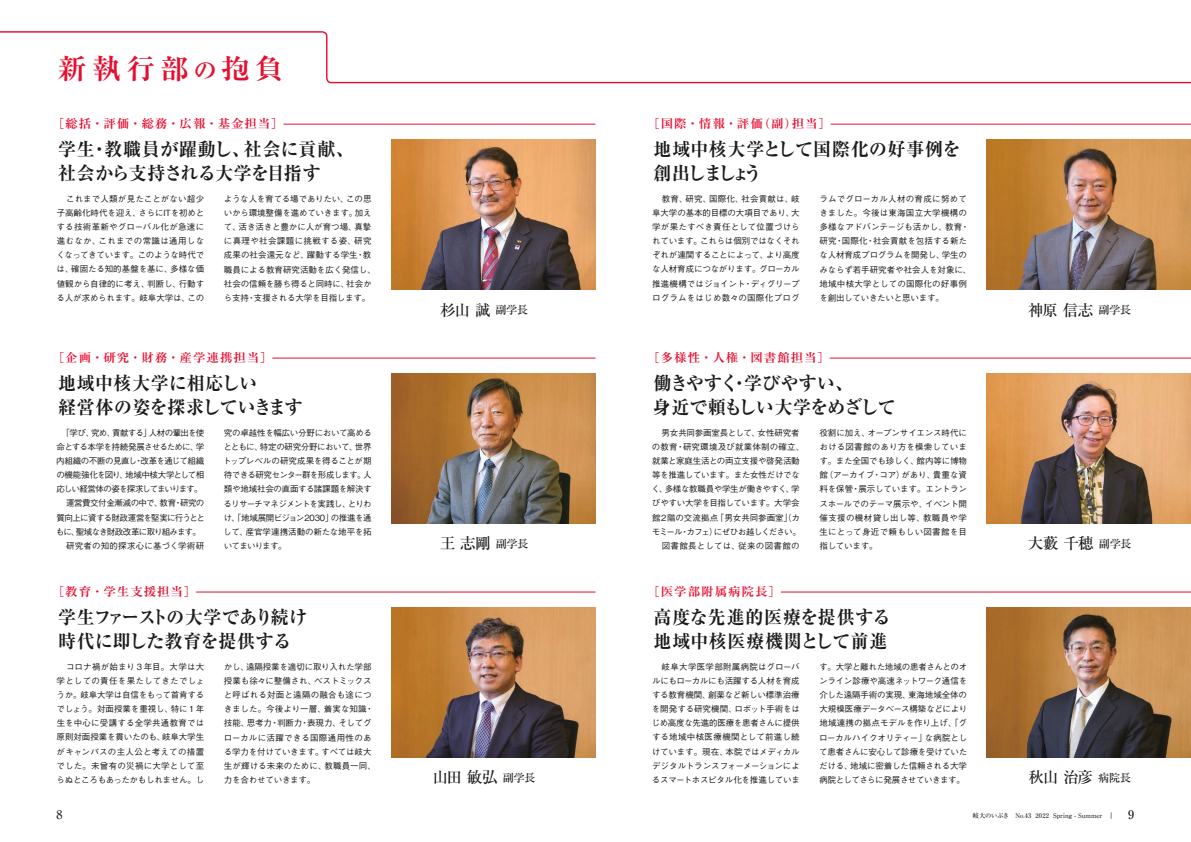
<style>
.page{position:relative;width:1191px;height:842px;background:#fff}
.page>*{position:absolute;margin:0;border:0;box-sizing:border-box;transform-origin:0 0}
.t1{font:700 27.6px "Ryumin Pro";letter-spacing:.185em;color:#e60e2f;scale:1.04 1}
.t2{font:700 expanded 18.4px/24.1px "Ryumin Pro";letter-spacing:.02em;color:#1c1b1a}
.t3{font:700 expanded 18.4px/24.1px "Ryumin Pro";letter-spacing:-.005em;color:#1c1b1a}
.t4{font:700 expanded 18.4px/24.1px "Ryumin Pro";color:#1c1b1a}
.t5{font:700 expanded 18.4px/24.1px "Ryumin Pro";letter-spacing:.05em;color:#1c1b1a}
.t6{font:500 15.6px "Ryumin Pro";letter-spacing:-.055em;color:#1c1b1a}
.t7{font:700 12px "Ryumin Pro";letter-spacing:.075em;color:#e60e2f;scale:1.04 1}
.t8{font:500 12px "Ryumin Pro";color:#1c1b1a}
.t9{font:500 8.5px/14.2px "Gothic BBB Pr 6 N";letter-spacing:-.02em;color:#1c1b1a;text-align:justify}
.t10{font:500 8.5px/14.2px "Gothic BBB Pr 6 N";letter-spacing:.005em;color:#1c1b1a}
.t11{font:500 8.5px "Gothic BBB Pr 6 N";letter-spacing:-.045em;color:#1c1b1a}
.t12{font:500 8.5px "Gothic BBB Pr 6 N";letter-spacing:-.075em;color:#1c1b1a}
.t13{font:500 8.5px "Gothic BBB Pr 6 N";letter-spacing:.02em;color:#1c1b1a}
.t14{font:500 8.5px "Gothic BBB Pr 6 N";letter-spacing:-.1em;color:#1c1b1a}
.t15{font:500 8.5px "Gothic BBB Pr 6 N";letter-spacing:-.09em;color:#1c1b1a}
.t16{font:500 8.5px "Gothic BBB Pr 6 N";letter-spacing:-.05em;color:#1c1b1a}
.t17{font:500 8.5px "Gothic BBB Pr 6 N";letter-spacing:-.12em;color:#1c1b1a}
.t18{font:500 8.5px "Gothic BBB Pr 6 N";letter-spacing:-.085em;color:#1c1b1a}
.t19{font:500 8.5px "Gothic BBB Pr 6 N";color:#1c1b1a}
.t20{font:500 8.5px "Gothic BBB Pr 6 N";letter-spacing:-.055em;color:#1c1b1a}
.t21{font:500 8.5px "Gothic BBB Pr 6 N";letter-spacing:-.04em;color:#1c1b1a}
.t22{font:500 8.5px "Gothic BBB Pr 6 N";letter-spacing:.035em;color:#1c1b1a}
.t23{font:500 6.4px "Ryumin Pro";color:#1c1b1a}
.s1{font-size:23.5px}
.s2{font-size:11.3px}
.s3{font-size:12px}
</style>
<div class="page">
<img style="left:391px;top:140px;width:204px;height:150px">
<img style="left:986px;top:140px;width:205px;height:150px">
<img style="left:391px;top:373px;width:204px;height:151px">
<img style="left:986px;top:373px;width:205px;height:151px">
<img style="left:391px;top:607px;width:204px;height:151px">
<img style="left:986px;top:607px;width:205px;height:151px">
<hr style="left:283px;top:124px;width:312px;height:1px;background:#e60e2f">
<hr style="left:830px;top:124px;width:361px;height:1px;background:#e60e2f">
<hr style="left:272px;top:358px;width:323px;height:1px;background:#e60e2f">
<hr style="left:829px;top:358px;width:362px;height:1px;background:#e60e2f">
<hr style="left:196px;top:592px;width:399px;height:1px;background:#e60e2f">
<hr style="left:781px;top:592px;width:410px;height:1px;background:#e60e2f">
<svg style="left:0;top:31px;width:1191px;height:53px"></svg>
<h1 class="t1" style="left:58px;top:47px;width:219px">新執行部<span class="s1">の</span>抱負</h1>
<h3 class="t7" style="left:52px;top:114px;width:224px">［総括・評価・総務・広報・基金担当］</h3>
<h3 class="t7" style="left:647px;top:114px;width:178px">［国際・情報・評価（副）担当］</h3>
<h2 class="t2" style="left:58px;top:136px;width:297px">学生・教職員が躍動し、社会に貢献、社会から支持される大学を目指す</h2>
<h2 class="t2" style="left:653px;top:136px;width:308px">地域中核大学として国際化の好事例を創出しましょう</h2>
<p class="t9" style="left:56px;top:191px;width:149px;text-indent:10px">これまで人類が見たことがない超少子高齢化時代を迎え、さらにITを初めとする技術革新やグローバル化が急速に進むなか、これまでの常識は通用しなくなってきています。このような時代では、確固たる知的基盤を基に、多様な価値観から自律的に考え、判断し、行動する人が求められます。岐阜大学は、この</p>
<p class="t9" style="left:652px;top:191px;width:149px;text-indent:10px">教育、研究、国際化、社会貢献は、岐阜大学の基本的目標の大項目であり、大学が果たすべき責任として位置づけられています。これらは個別ではなくそれぞれが連関することによって、より高度な人材育成につながります。グローカル推進機構ではジョイント・ディグリープログラムをはじめ数々の国際化プログ</p>
<p class="t9" style="left:224px;top:191px;width:154px;text-align:left">ような人を育てる場でありたい、この思いから環境整備を進めていきます。加えて、活き活きと豊かに人が育つ場、真摯に真理や社会課題に挑戦する姿、研究成果の社会還元など、躍動する学生・教職員による教育研究活動を広く発信し、社会の信頼を勝ち得ると同時に、社会から支持・支援される大学を目指します。</p>
<p class="t10" style="left:819px;top:191px;width:153px">ラムでグローカル人材の育成に努めてきました。今後は東海国立大学機構の多様なアドバンテージも活かし、教育・研究・国際化・社会貢献を包括する新たな人材育成プログラムを開発し、学生のみならず若手研究者や社会人を対象に、地域中核大学としての国際化の好事例を創出していきたいと思います。</p>
<h3 class="t6" style="left:440px;top:297px;width:89px">杉山 誠 <span class="s2">副学長</span></h3>
<h3 class="t6" style="left:1028px;top:297px;width:105px">神原 信志 <span class="s2">副学長</span></h3>
<h3 class="t7" style="left:52px;top:348px;width:214px">［企画・研究・財務・産学連携担当］</h3>
<h3 class="t7" style="left:647px;top:348px;width:177px">［多様性・人権・図書館担当］</h3>
<h2 class="t2" style="left:58px;top:370px;width:246px">地域中核大学に相応しい<br>経営体の姿を探求していきます</h2>
<h2 class="t4" style="left:653px;top:370px;width:244px">働きやすく・学びやすい、<br>身近で頼もしい大学をめざして</h2>
<p class="t12" style="left:61px;top:425px;width:144px">「学び、究め、貢献する」人材の輩出を使</p>
<p class="t15" style="left:57px;top:440px;width:149px">命とする本学を持続発展させるために、学</p>
<p class="t16" style="left:56px;top:454px;width:149px">内組織の不断の見直し・改革を通じて組織</p>
<p class="t11" style="left:56px;top:468px;width:150px">の機能強化を図り、地域中核大学として相</p>
<p class="t17" style="left:57px;top:482px;width:147px">応しい経営体の姿を探求してまいります。</p>
<p class="t20" style="left:66px;top:496px;width:140px">運営費交付金漸減の中で、教育・研究の</p>
<p class="t12" style="left:57px;top:511px;width:150px">質向上に資する財政運営を堅実に行うとと</p>
<p class="t18" style="left:56px;top:525px;width:146px">もに、聖域なき財政改革に取り組みます。</p>
<p class="t13" style="left:66px;top:539px;width:140px">研究者の知的探求心に基づく学術研</p>
<p class="t9" style="left:661px;top:425px;width:140px">男女共同参画室長として、女性研究者</p>
<p class="t13" style="left:652px;top:440px;width:154px">の教育・研究環境及び就業体制の確立、</p>
<p class="t9" style="left:652px;top:453px;width:149px">就業と家庭生活との両立支援や啓発活動</p>
<p class="t21" style="left:652px;top:468px;width:149px">等を推進しています。また女性だけでな</p>
<p class="t11" style="left:651px;top:482px;width:150px">く、多様な教職員や学生が働きやすく、学</p>
<p class="t11" style="left:652px;top:496px;width:149px">びやすい大学を目指しています。大学会</p>
<p class="t19" style="left:652px;top:511px;width:149px">館2階の交流拠点「男女共同参画室」（カ</p>
<p class="t14" style="left:652px;top:525px;width:151px">モミール・カフェ）にぜひお越しください。</p>
<p class="t22" style="left:661px;top:539px;width:139px">図書館長としては、従来の図書館の</p>
<p class="t9" style="left:223px;top:425px;width:150px">究の卓越性を幅広い分野において高めるとともに、特定の研究分野において、世界トップレベルの研究成果を得ることが期待できる研究センター群を形成します。人類や地域社会の直面する諸課題を解決するリサーチマネジメントを実践し、とりわけ、「地域展開ビジョン2030」の推進を通して、産官学連携活動の新たな地平を拓いてまいります。</p>
<p class="t9" style="left:819px;top:425px;width:149px">役割に加え、オープンサイエンス時代における図書館のあり方を模索しています。また全国でも珍しく、館内等に博物館（アーカイブ・コア）があり、貴重な資料を保管・展示しています。エントランスホールでのテーマ展示や、イベント開催支援の機材貸し出し等、教職員や学生にとって身近で頼もしい図書館を目指しています。</p>
<h3 class="t6" style="left:440px;top:531px;width:90px">王 志剛 <span class="s2">副学長</span></h3>
<h3 class="t6" style="left:1027px;top:531px;width:105px">大藪 千穂 <span class="s2">副学長</span></h3>
<h3 class="t7" style="left:52px;top:582px;width:140px">［教育・学生支援担当］</h3>
<h3 class="t7" style="left:647px;top:582px;width:130px">［医学部附属病院長］</h3>
<h2 class="t3" style="left:58px;top:604px;width:251px">学生ファーストの大学であり続け時代に即した教育を提供する</h2>
<h2 class="t5" style="left:653px;top:604px;width:239px">高度な先進的医療を提供する地域中核医療機関として前進</h2>
<p class="t9" style="left:56px;top:659px;width:149px;text-indent:10px">コロナ禍が始まり３年目。大学は大学としての責任を果たしてきたでしょうか。岐阜大学は自信をもって首肯するでしょう。対面授業を重視し、特に１年生を中心に受講する全学共通教育では原則対面授業を貫いたのも、岐阜大学生がキャンパスの主人公と考えての措置でした。未曾有の災禍に大学として至らぬところもあったかもしれません。し</p>
<p class="t9" style="left:652px;top:659px;width:150px;text-indent:10px">岐阜大学医学部附属病院はグローバルにもローカルにも活躍する人材を育成する教育機関、創薬など新しい標準治療を開発する研究機関、ロボット手術をはじめ高度な先進的医療を患者さんに提供する地域中核医療機関として前進し続けています。現在、本院ではメディカルデジタルトランスフォーメーションによるスマートホスピタル化を推進していま</p>
<p class="t9" style="left:224px;top:659px;width:154px;text-align:left">かし、遠隔授業を適切に取り入れた学部授業も徐々に整備され、ベストミックスと呼ばれる対面と遠隔の融合も途につきました。今後より一層、着実な知識・技能、思考力・判断力・表現力、そしてグローカルに活躍できる国際通用性のある学力を付けていきます。すべては岐大生が輝ける未来のために、教職員一同、力を合わせていきます。</p>
<p class="t9" style="left:819px;top:659px;width:150px">す。大学と離れた地域の患者さんとのオンライン診療や高速ネットワーク通信を介した遠隔手術の実現、東海地域全体の大規模医療データベース構築などにより地域連携の拠点モデルを作り上げ、「グローカルハイクオリティー」な病院として患者さんに安心して診療を受けていただける、地域に密着した信頼される大学病院としてさらに発展させていきます。</p>
<h3 class="t6" style="left:432px;top:765px;width:105px">山田 敏弘 <span class="s2">副学長</span></h3>
<h3 class="t6" style="left:1028px;top:765px;width:105px">秋山 治彦 <span class="s2">病院長</span></h3>
<h3 class="t8" style="left:57px;top:805px;width:8px">8</h3>
<p class="t23" style="left:972px;top:810px;width:163px">岐大のいぶき　No.43 2022 Spring - Summer　｜ <span class="s3">9</span></p>
</div>
